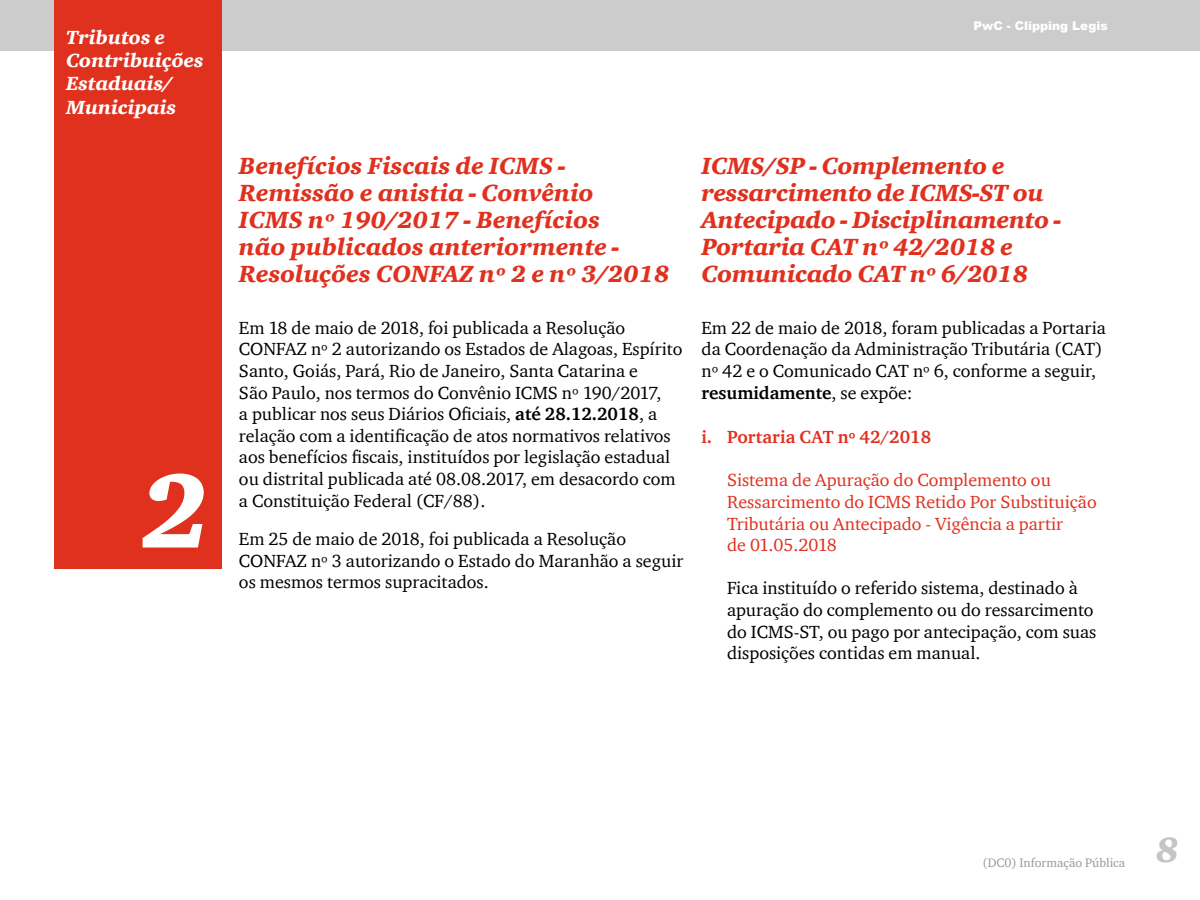
<style>
.page{position:relative;width:1200px;height:900px;background:#fff}
.page>*{position:absolute;margin:0;border:0;box-sizing:border-box;transform-origin:0 0}
.t1{font:italic 900 108px "ITC Charter Com";color:#fff}
.t2{font:italic 900 36px "ITC Charter Com";color:#c5c5c6}
.t3{font:italic 900 24px/27px "ITC Charter Com";color:#e0301e}
.t4{font:italic 900 19.5px/23.4px "ITC Charter Com";color:#fff}
.t5{font:18px/21.6px "ITC Charter Com";color:#000}
.t6{font:18px/21.6px "ITC Charter Com";color:#e0301e}
.t7{font:700 18px "ITC Charter Com";color:#e0301e}
.t8{font:italic 900 18px "ITC Charter Com";color:#fff}
.t9{font:12.6px "ITC Charter Com";color:#999}
.t10{font:900 12px "Arial";color:#fff}
.s1{font-weight:700}
.s2{font-weight:700;color:#fff}
</style>
<div class="page">
<div style="left:0;top:0;width:1200px;height:51px;background:#ccc"></div>
<div style="left:54px;top:0;width:167px;height:568px;background:#e0301e"></div>
<p class="t4" style="left:66px;top:25px;width:139px">Tributos e<br>Contribuições<br>Estaduais/<br>Municipais</p>
<p class="t8" style="left:71px;top:91px;width:79px">Tributos</p>
<h1 class="t1" style="left:141px;top:444px;width:71px">2</h1>
<p class="t10" style="left:973px;top:17px;width:136px">PwC - Clipping Legis</p>
<h3 class="t3" style="left:239px;top:152px;width:432px">Benefícios Fiscais de ICMS -<br>Remissão e anistia - Convênio<br>ICMS nº 190/2017 - Benefícios<br>não publicados anteriormente -<br>Resoluções CONFAZ nº 2 e nº 3/2018</h3>
<p class="t5" style="left:239px;top:317px;width:445px">Em 18 de maio de 2018, foi publicada a Resolução CONFAZ nº 2 autorizando os Estados de Alagoas, Espírito Santo, Goiás, Pará, Rio de Janeiro, Santa Catarina e<br>São Paulo, nos termos do Convênio ICMS nº 190/2017,<br>a publicar nos seus Diários Oficiais, <span class="s1">até 28.12.2018</span>, a relação com a identificação de atos normativos relativos aos benefícios fiscais, instituídos por legislação estadual ou distrital publicada até 08.08.2017, em desacordo com a Constituição Federal (CF/88).</p>
<p class="t5" style="left:239px;top:528px;width:446px">Em 25 de maio de 2018, foi publicada a Resolução<br>CONFAZ nº 3 autorizando o Estado do Maranhão a seguir os mesmos termos supracitados.</p>
<h3 class="t3" style="left:702px;top:152px;width:361px">ICMS/SP - Complemento e ressarcimento de ICMS-ST ou<br>Antecipado - Disciplinamento -<br>Portaria CAT nº 42/2018 e<br>Comunicado CAT nº 6/2018</h3>
<p class="t5" style="left:702px;top:317px;width:406px">Em 22 de maio de 2018, foram publicadas a Portaria da Coordenação da Administração Tributária (CAT) nº 42 e o Comunicado CAT nº 6, conforme a seguir, <span class="s1">resumidamente</span>, se expõe:</p>
<p class="t7" style="left:702px;top:426px;width:231px">i. Portaria CAT nº 42/2018</p>
<p class="t6" style="left:727px;top:469px;width:371px">Sistema de Apuração do Complemento ou Ressarcimento do ICMS Retido Por Substituição Tributária ou Antecipado - Vigência a partir<br>de 01.05.2018</p>
<p class="t5" style="left:727px;top:577px;width:371px">Fica instituído o referido sistema, destinado à apuração do complemento ou do ressarcimento do ICMS-ST, ou pago por antecipação, com suas disposições contidas em manual. <span class="s2">i</span></p>
<p class="t9" style="left:982px;top:855px;width:144px">(DC0) Informação Pública</p>
<h2 class="t2" style="left:1156px;top:828px;width:25px">8</h2>
</div>
